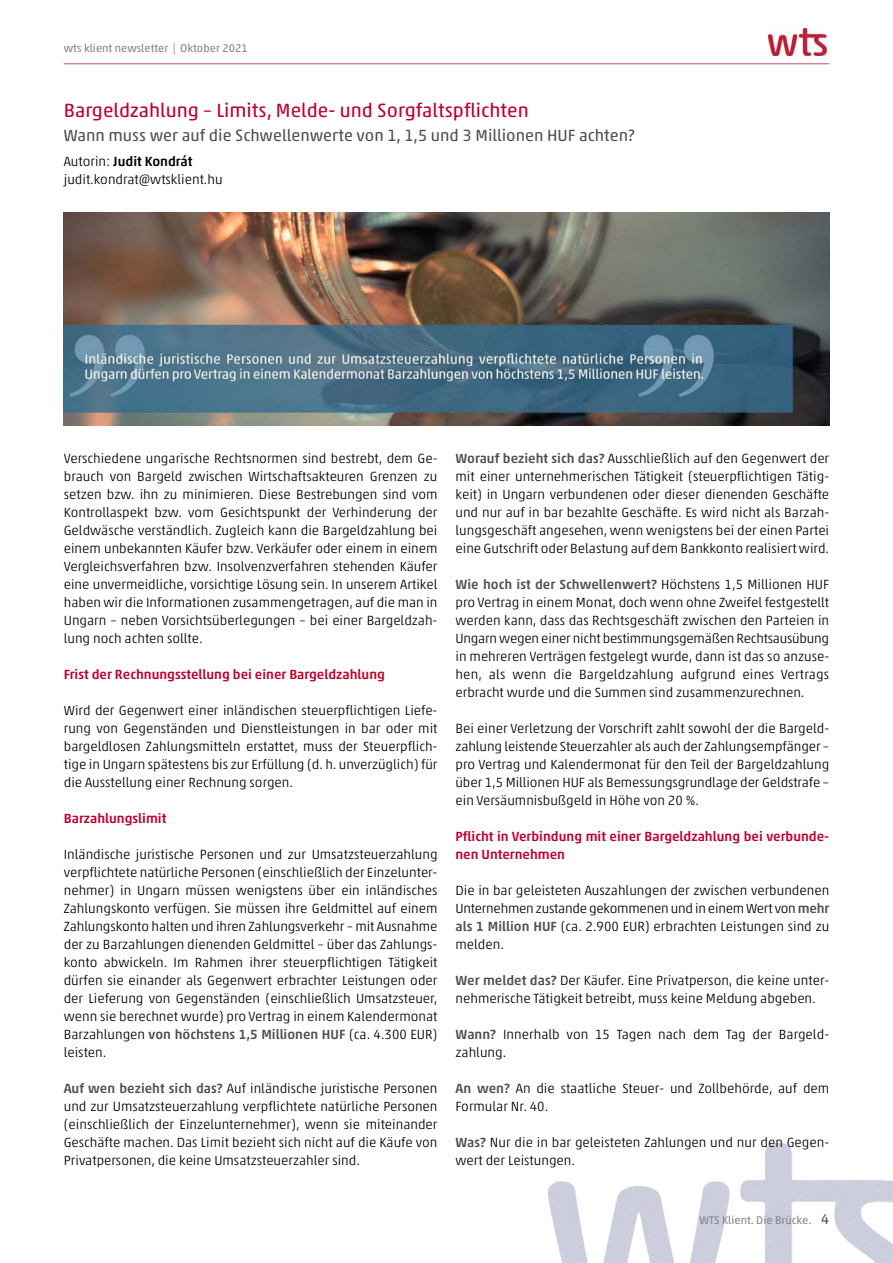
<style>
.page{position:relative;width:893px;height:1263px;background:#fff}
.page>*{position:absolute;margin:0;border:0;box-sizing:border-box;transform-origin:0 0}
.t1{font:19.5px "Akko Rounded Pro";color:#bf002d}
.t2{font:16.5px "Akko Rounded Pro";color:#4e5157}
.t3{font:300 13.5px/18px "Akko Pro";color:#000;text-align:justify}
.t4{font:500 13.5px/18px "Akko Pro";color:#bf002d}
.t5{font:11.25px "Akko Pro";color:#83858a}
.s1{font-weight:500}
.s2{font-weight:500;color:#4e5157}
.s3{font-size:14.25px;color:#4e5157}
</style>
<div class="page">
<img style="left:549px;top:1144px;width:344px;height:119px">
<hr style="left:64px;top:64px;width:765px;height:1px;background:#d24d6c">
<img style="left:64px;top:213px;width:765px;height:212px">
<img style="left:769px;top:29px;width:59px;height:27px">
<p class="t5" style="left:64px;top:45px;width:185px">wts klient newsletter | Oktober 2021</p>
<h1 class="t1" style="left:64px;top:103px;width:466px">Bargeldzahlung – Limits, Melde- und Sorgfaltspflichten</h1>
<p class="t2" style="left:64px;top:129px;width:572px">Wann muss wer auf die Schwellenwerte von 1, 1,5 und 3 Millionen HUF achten?</p>
<p class="t3" style="left:64px;top:154px;width:160px">Autorin: <span class="s1">Judit Kondrát </span>judit.kondrat@wtsklient.hu</p>
<p class="t3" style="left:64px;top:451px;width:375px">Verschiedene ungarische Rechtsnormen sind bestrebt, dem Ge&shy;brauch von Bargeld zwischen Wirtschaftsakteuren Grenzen zu setzen bzw. ihn zu minimieren. Diese Bestrebungen sind vom Kontrollaspekt bzw. vom Gesichtspunkt der Verhinderung der Geldwäsche verständlich. Zugleich kann die Bargeldzahlung bei einem unbekannten Käufer bzw. Verkäufer oder einem in einem Vergleichsverfahren bzw. Insolvenzverfahren stehenden Käufer eine unvermeidliche, vorsichtige Lösung sein. In unserem Artikel haben wir die Informationen zusammengetragen, auf die man in Ungarn – neben Vorsichtsüberlegungen – bei einer Bargeldzah&shy;lung noch achten sollte.</p>
<p class="t4" style="left:64px;top:667px;width:323px">Frist der Rechnungsstellung bei einer Bargeldzahlung</p>
<p class="t3" style="left:64px;top:703px;width:375px">Wird der Gegenwert einer inländischen steuerpflichtigen Liefe&shy;rung von Gegenständen und Dienstleistungen in bar oder mit bargeldlosen Zahlungsmitteln erstattet, muss der Steuerpflich&shy;tige in Ungarn spätestens bis zur Erfüllung (d. h. unverzüglich) für die Ausstellung einer Rechnung sorgen.</p>
<p class="t4" style="left:64px;top:811px;width:104px">Barzahlungslimit</p>
<p class="t3" style="left:64px;top:847px;width:375px">Inländische juristische Personen und zur Umsatzsteuerzahlung verpflichtete natürliche Personen (einschließlich der Einzelunter&shy;nehmer) in Ungarn müssen wenigstens über ein inländisches Zahlungskonto verfügen. Sie müssen ihre Geldmittel auf einem Zahlungskonto halten und ihren Zahlungsverkehr – mit Ausnahme der zu Barzahlungen dienenden Geldmittel – über das Zahlungs&shy;konto abwickeln. Im Rahmen ihrer steuerpflichtigen Tätigkeit dürfen sie einander als Gegenwert erbrachter Leistungen oder der Lieferung von Gegenständen (einschließlich Umsatzsteuer, wenn sie berechnet wurde) pro Vertrag in einem Kalendermonat Barzahlungen <span class="s2">von höchstens 1,5 Millionen HUF</span> (ca. 4.300 EUR) leisten.</p>
<p class="t3" style="left:64px;top:1081px;width:375px"><span class="s2">Auf wen bezieht sich das?</span> Auf inländische juristische Personen und zur Umsatzsteuerzahlung verpflichtete natürliche Personen (einschließlich der Einzelunternehmer), wenn sie miteinander Geschäfte machen. Das Limit bezieht sich nicht auf die Käufe von Privatpersonen, die keine Umsatzsteuerzahler sind.</p>
<p class="t3" style="left:455px;top:451px;width:375px"><span class="s2">Worauf bezieht sich das?</span> Ausschließlich auf den Gegenwert der mit einer unternehmerischen Tätigkeit (steuerpflichtigen Tätig&shy;keit) in Ungarn verbundenen oder dieser dienenden Geschäfte und nur auf in bar bezahlte Geschäfte. Es wird nicht als Barzah&shy;lungsgeschäft angesehen, wenn wenigstens bei der einen Partei eine Gutschrift oder Belastung auf dem Bankkonto realisiert wird.</p>
<p class="t3" style="left:455px;top:577px;width:375px"><span class="s2">Wie hoch ist der Schwellenwert?</span> Höchstens 1,5 Millionen HUF pro Vertrag in einem Monat, doch wenn ohne Zweifel festgestellt werden kann, dass das Rechtsgeschäft zwischen den Parteien in Ungarn wegen einer nicht bestimmungsgemäßen Rechtsausübung in mehreren Verträgen festgelegt wurde, dann ist das so anzuse&shy;hen, als wenn die Bargeldzahlung aufgrund eines Vertrags erbracht wurde und die Summen sind zusammenzurechnen.</p>
<p class="t3" style="left:455px;top:721px;width:375px">Bei einer Verletzung der Vorschrift zahlt sowohl der die Bargeld&shy;zahlung leistende Steuerzahler als auch der Zahlungsempfänger – pro Vertrag und Kalendermonat für den Teil der Bargeldzahlung über 1,5 Millionen HUF als Bemessungsgrundlage der Geldstrafe – ein Versäumnisbußgeld in Höhe von 20 %.</p>
<p class="t4" style="left:455px;top:829px;width:375px">Pflicht in Verbindung mit einer Bargeldzahlung bei verbunde&shy;nen Unternehmen</p>
<p class="t3" style="left:455px;top:883px;width:375px">Die in bar geleisteten Auszahlungen der zwischen verbundenen Unternehmen zustande gekommenen und in einem Wert von <span class="s2">mehr als 1 Million HUF</span> (ca. 2.900 EUR) erbrachten Leistungen sind zu melden.</p>
<p class="t3" style="left:456px;top:973px;width:375px"><span class="s2">Wer meldet das?</span> Der Käufer. Eine Privatperson, die keine unter&shy;nehmerische Tätigkeit betreibt, muss keine Meldung abgeben.</p>
<p class="t3" style="left:455px;top:1027px;width:375px"><span class="s2">Wann?</span> Innerhalb von 15 Tagen nach dem Tag der Bargeld&shy;zahlung.</p>
<p class="t3" style="left:455px;top:1081px;width:375px"><span class="s2">An wen?</span> An die staatliche Steuer- und Zollbehörde, auf dem<br>Formular Nr. 40.</p>
<p class="t3" style="left:455px;top:1135px;width:375px"><span class="s2">Was?</span> Nur die in bar geleisteten Zahlungen und nur den Gegen&shy;wert der Leistungen.</p>
<p class="t5" style="left:699px;top:1216px;width:131px">WTS Klient. Die Brücke. <span class="s3">4</span></p>
</div>
